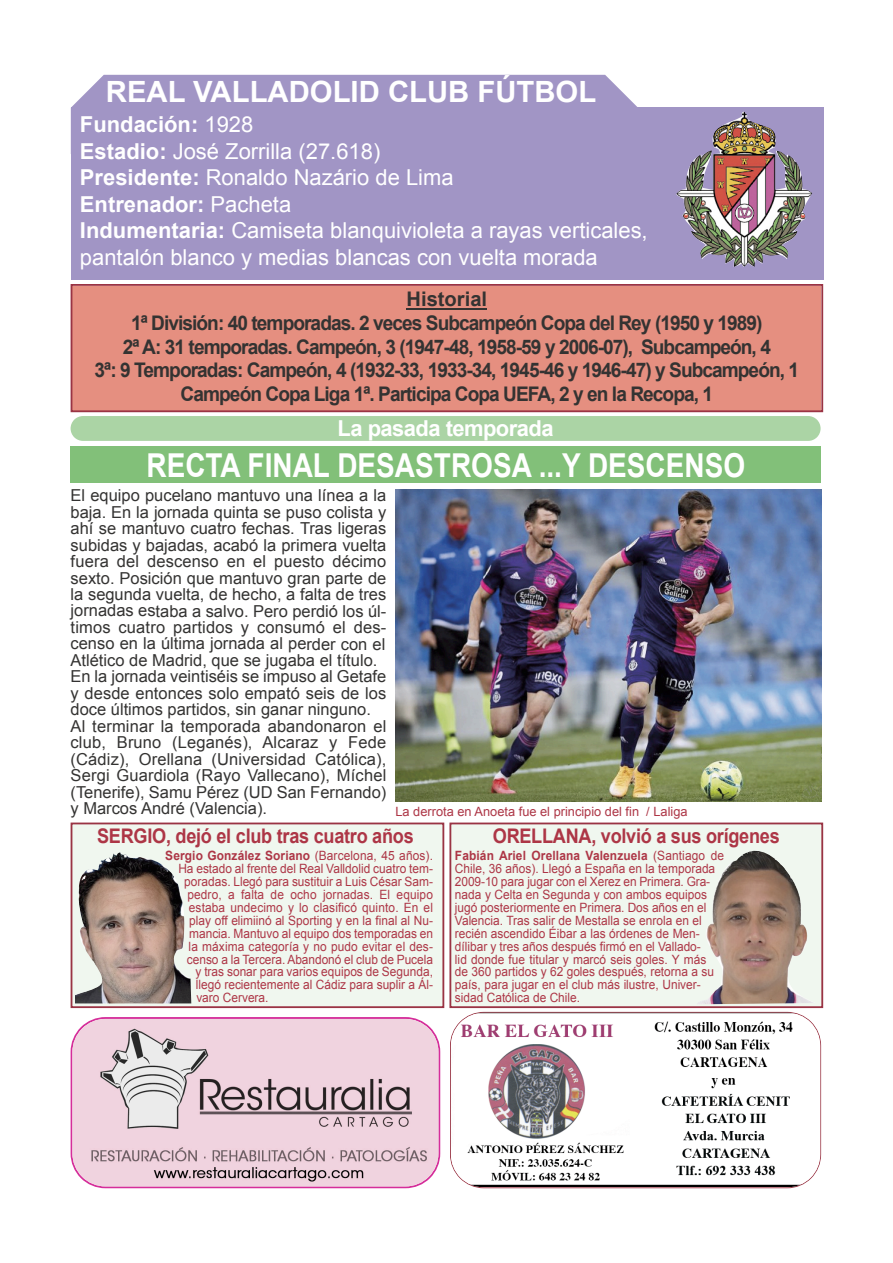
<style>
.page{position:relative;width:893px;height:1263px;background:#fff}
.page>*{position:absolute;margin:0;border:0;box-sizing:border-box;transform-origin:0 0}
.t1{font:700 33px "Arial";color:#fff;scale:.85 1}
.t2{font:700 29.25px "Arial";color:#fff}
.t3{font:21.9px/26.5px "Arial";color:#fff}
.t4{font:700 21.9px "Arial";letter-spacing:-.025em;color:#fff}
.t5{font:700 20.1px/23.9px "Arial";letter-spacing:-.05em;color:#343332;text-align:center}
.t6{font:700 20.1px "Arial";letter-spacing:-.015em;color:#ad3646;scale:.9 1}
.t7{font:16.5px/16.5px "Arial";color:#343332}
.t8{font:12.75px/12.9px "Arial";color:#ad3646;scale:.93 1}
.t9{font:12.75px "Arial";color:#ad3646}
.t10{font:700 12.75px "Arial";letter-spacing:.01em;color:#ad3646;scale:.93 1}
.s1{font-weight:700}
.s2{font-weight:400}
</style>
<div class="page">
<div style="left:71px;top:446px;width:750px;height:37px;background:#82c079"></div>
<div style="left:71px;top:416px;width:749px;height:25px;background:#abd4a5"></div>
<div style="left:72px;top:824px;width:370px;height:182px;background:#f0f7ef"></div>
<div style="left:71px;top:823px;width:373px;height:185px;border:2px solid #9a3444"></div>
<img style="left:75px;top:852px;width:116px;height:151px">
<div style="left:451px;top:824px;width:370px;height:182px;background:#f0f7ef"></div>
<div style="left:449px;top:823px;width:374px;height:185px;border:2px solid #9a3444"></div>
<img style="left:698px;top:850px;width:115px;height:154px">
<img style="left:395px;top:490px;width:426px;height:311px">
<div style="left:72px;top:75px;width:565px;height:32px;background:#a195c5"></div>
<div style="left:71px;top:107px;width:752px;height:173px;background:#a195c5"></div>
<img style="left:676px;top:111px;width:136px;height:156px">
<div style="left:72px;top:286px;width:749px;height:124px;background:#e58f80"></div>
<hr style="left:406px;top:308px;width:81px;height:2px;background:#343332">
<div style="left:71px;top:284px;width:752px;height:128px;border:2px solid #9a3444"></div>
<img style="left:451px;top:1013px;width:369px;height:174px">
<svg style="left:71px;top:1017px;width:369px;height:171px"></svg>
<img style="left:72px;top:1019px;width:366px;height:167px">
<h2 class="t2" style="left:106px;top:75px;width:492px">REAL VALLADOLID CLUB FÚTBOL</h2>
<h3 class="t3" style="left:80px;top:111px;width:569px"><span class="s1">Fundación:</span> 1928<br><span class="s1">Estadio:</span> José Zorrilla (27.618)<br><span class="s1">Presidente:</span> Ronaldo Nazário de Lima<br><span class="s1">Entrenador:</span> Pacheta<br><span class="s1">Indumentaria:</span> Camiseta blanquivioleta a rayas verticales, pantalón blanco y medias blancas con vuelta morada</h3>
<p class="t5" style="left:95px;top:287px;width:706px">Historial<br>1ª División: 40 temporadas. 2 veces Subcampeón Copa del Rey (1950 y 1989)<br>2ª A: 31 temporadas. Campeón, 3 (1947-48, 1958-59 y 2006-07), Subcampeón, 4<br>3ª: 9 Temporadas: Campeón, 4 (1932-33, 1933-34, 1945-46 y 1946-47) y Subcampeón, 1<br>Campeón Copa Liga 1ª. Participa Copa UEFA, 2 y en la Recopa, 1</p>
<h3 class="t4" style="left:337px;top:416px;width:217px">La pasada temporada</h3>
<h1 class="t1" style="left:146px;top:448px;width:706px">RECTA FINAL DESASTROSA ...Y DESCENSO</h1>
<p class="t7" style="left:70px;top:487px;width:317px">El equipo pucelano mantuvo una línea a la baja. En la jornada quinta se puso colista y ahí se mantuvo cuatro fechas. Tras ligeras subidas y bajadas, acabó la primera vuelta fuera del descenso en el puesto décimo sexto. Posición que mantuvo gran parte de la segunda vuelta, de hecho, a falta de tres jornadas estaba a salvo. Pero perdió los úl&shy;timos cuatro partidos y consumó el des&shy;censo en la última jornada al perder con el Atlético de Madrid, que se jugaba el título.<br>En la jornada veintiséis se impuso al Getafe y desde entonces solo empató seis de los doce últimos partidos, sin ganar ninguno.<br>Al terminar la temporada abandonaron el club, Bruno (Leganés), Alcaraz y Fede (Cádiz), Orellana (Universidad Católica), Sergi Guardiola (Rayo Vallecano), Míchel (Tenerife), Samu Pérez (UD San Fernando) y Marcos André (Valencia).</p>
<p class="t9" style="left:395px;top:804px;width:293px">La derrota en Anoeta fue el principio del fin / Laliga</p>
<h3 class="t6" style="left:97px;top:825px;width:353px">SERGIO, dejó el club tras cuatro años</h3>
<p class="t10" style="left:165px;top:849px;width:289px">Sergio González Soriano <span class="s2">(Barcelona, 45 años).</span></p>
<p class="t8" style="left:178px;top:862px;width:275px">Ha estado al frente del Real Valldolid cuatro tem-</p>
<p class="t8" style="left:184px;top:875px;width:269px">poradas. Llegó para sustituir a Luis César Sam-</p>
<p class="t8" style="left:187px;top:888px;width:266px">pedro, a falta de ocho jornadas. El equipo</p>
<p class="t8" style="left:189px;top:901px;width:264px">estaba undecimo y lo clasificó quinto. En el</p>
<p class="t8" style="left:189px;top:914px;width:263px">play off elimiinó al Sporting y en la final al Nu-</p>
<p class="t8" style="left:189px;top:927px;width:263px">mancia. Mantuvo al equipo dos temporadas en</p>
<p class="t8" style="left:189px;top:940px;width:264px">la máxima categoría y no pudo evitar el des-</p>
<p class="t8" style="left:187px;top:953px;width:266px">censo a la Tercera. Abandonó el club de Pucela</p>
<p class="t8" style="left:195px;top:966px;width:257px">y tras sonar para varios equipos de Segunda,</p>
<p class="t8" style="left:196px;top:978px;width:256px">llegó recientemente al Cádiz para suplir a Ál-</p>
<p class="t8" style="left:196px;top:991px;width:79px">varo Cervera.</p>
<h3 class="t6" style="left:493px;top:825px;width:320px">ORELLANA, volvió a sus orígenes</h3>
<p class="t8" style="left:455px;top:849px;width:291px"><span class="s1">Fabián Ariel Orellana Valenzuela</span> (Santiago de Chile, 36 años). Llegó a España en la temporada 2009-10 para jugar con el Xerez en Primera. Gra&shy;nada y Celta en Segunda y con ambos equipos jugó posteriormente en Primera. Dos años en el Valencia. Tras salir de Mestalla se enrola en el recién ascendido Éibar a las órdenes de Men&shy;dílibar y tres años después firmó en el Vallado-<br>lid donde fue titular y marcó seis goles. Y más<br>de 360 partidos y 62 goles después, retorna a su país, para jugar en el club más ilustre, Univer&shy;sidad Católica de Chile.</p>
</div>
